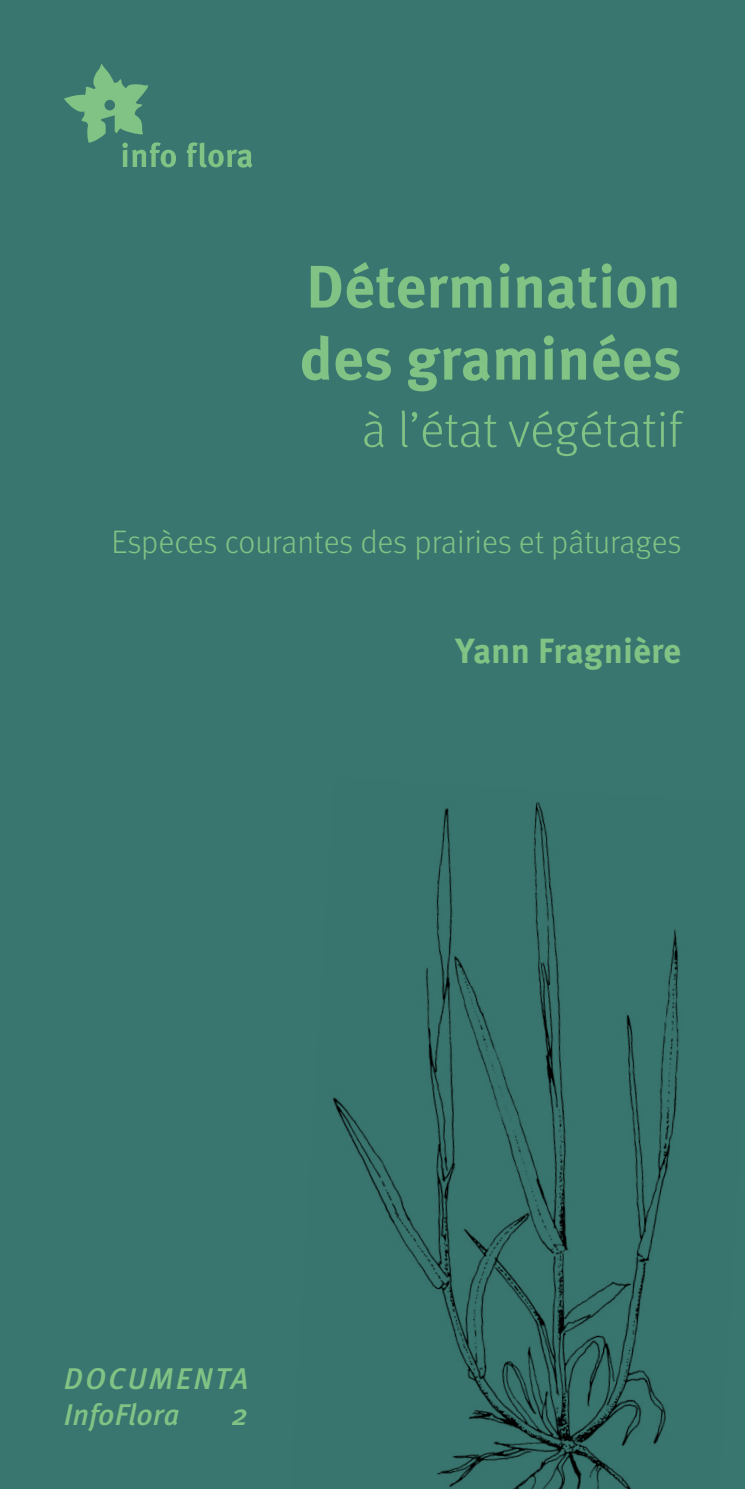
<style>
.page{position:relative;width:745px;height:1489px;background:#fff}
.page>*{position:absolute;margin:0;border:0;box-sizing:border-box;transform-origin:0 0}
.t1{font:700 60px/72px "Meta Pro";color:#81c285}
.t2{font:300 50px "Meta Pro";color:#81c285}
.t3{font:700 35px "Meta Pro";color:#81c285}
.t4{font:300 32.5px "Meta Pro";letter-spacing:-.005em;color:#81c285}
.t5{font:italic 500 30px/36px "Meta Pro";letter-spacing:.02em;color:#81c285}
</style>
<div class="page">
<div style="left:0;top:0;width:744px;height:1488px;background:#39766f"></div>
<svg style="left:187px;top:142px;width:65px;height:26px"></svg>
<svg style="left:64px;top:64px;width:112px;height:103px"></svg>
<img style="left:332px;top:802px;width:347px;height:686px">
<h1 class="t1" style="left:299px;top:247px;width:384px">Détermination des graminées</h1>
<h2 class="t2" style="left:361px;top:393px;width:321px">à l’état végétatif</h2>
<p class="t4" style="left:111px;top:518px;width:571px">Espèces courantes des prairies et pâturages</p>
<p class="t3" style="left:455px;top:623px;width:227px">Yann Fragnière</p>
<p class="t5" style="left:64px;top:1358px;width:186px">DOCUMENTA<br>InfoFlora</p>
<p class="t5" style="left:231px;top:1394px;width:18px">2</p>
</div>
